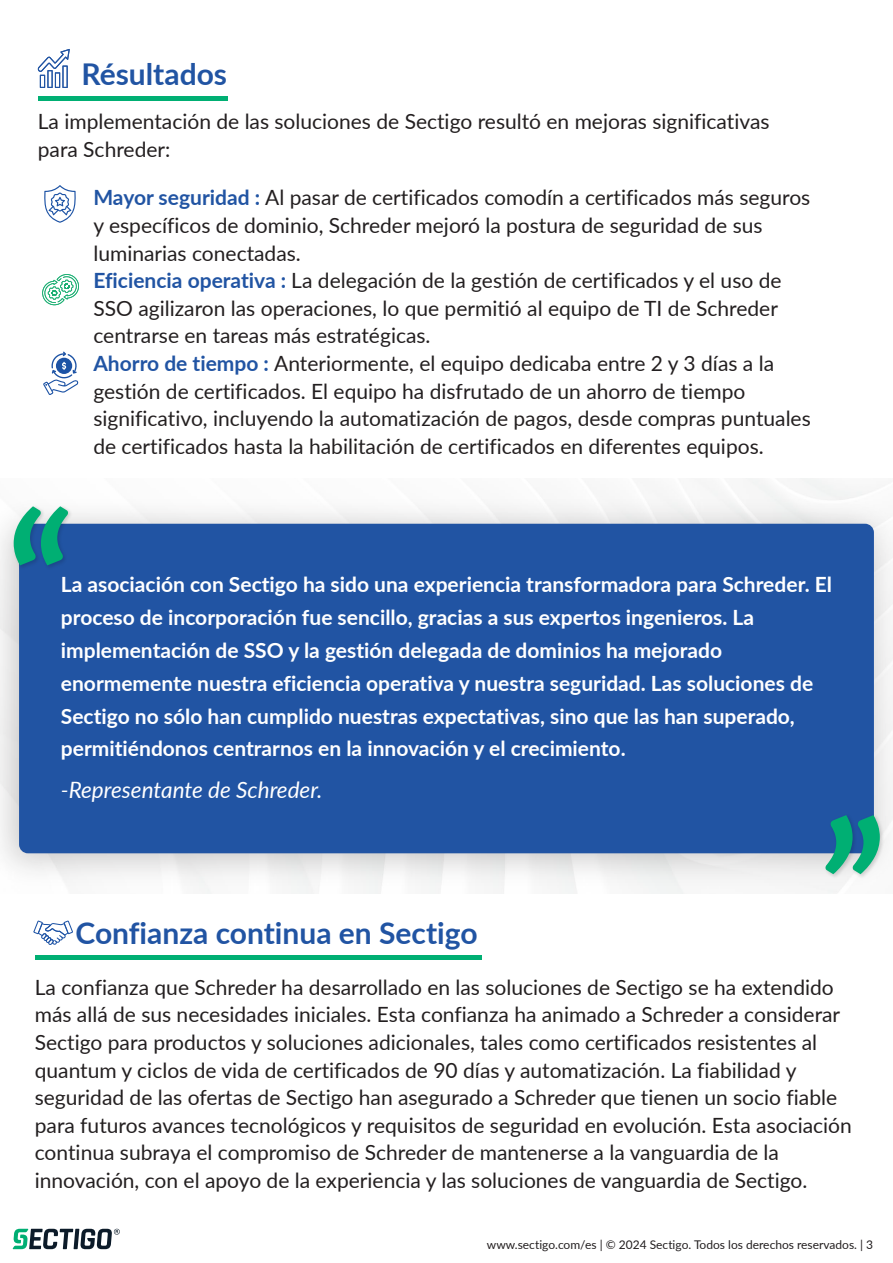
<style>
.page{position:relative;width:893px;height:1263px;background:#fff}
.page>*{position:absolute;margin:0;border:0;box-sizing:border-box;transform-origin:0 0}
.t1{font:700 30px "Lato";color:#2154a3}
.t2{font:italic 22.5px "Lato";color:#fff}
.t3{font:21px/27.6px "Lato";color:#231f20}
.t4{font:700 21px/32.8px "Lato";color:#fff}
.t5{font:12px "Lato";color:#231f20}
.s1{font-weight:700;color:#2154a3}
</style>
<div class="page">
<svg style="left:13px;top:1229px;width:107px;height:20px"></svg>
<div style="left:38px;top:96px;width:189px;height:5px;background:#00af73"></div>
<svg style="left:38px;top:49px;width:32px;height:39px"></svg>
<svg style="left:44px;top:185px;width:32px;height:38px"></svg>
<svg style="left:43px;top:352px;width:36px;height:43px"></svg>
<svg style="left:42px;top:274px;width:37px;height:31px"></svg>
<div style="left:35px;top:955px;width:446px;height:5px;background:#00af73"></div>
<div style="left:19px;top:524px;width:855px;height:329px;background:#2154a3;border-radius:9px"></div>
<img style="left:10px;top:503px;width:65px;height:69px">
<svg style="left:14px;top:506px;width:54px;height:59px"></svg>
<img style="left:822px;top:811px;width:65px;height:70px">
<svg style="left:825px;top:815px;width:55px;height:59px"></svg>
<svg style="left:33px;top:920px;width:40px;height:25px"></svg>
<h1 class="t1" style="left:81px;top:52px;width:147px">Résultados</h1>
<p class="t3" style="left:38px;top:107px;width:733px">La implementación de las soluciones de Sectigo resultó en mejoras significativas para Schreder:</p>
<p class="t3" style="left:93px;top:183px;width:719px"><span class="s1">Mayor seguridad :</span> Al pasar de certificados comodín a certificados más seguros y específicos de dominio, Schreder mejoró la postura de seguridad de sus luminarias conectadas.<br><span class="s1">Eficiencia operativa :</span> La delegación de la gestión de certificados y el uso de SSO agilizaron las operaciones, lo que permitió al equipo de TI de Schreder centrarse en tareas más estratégicas.<br><span class="s1">Ahorro de tiempo :</span> Anteriormente, el equipo dedicaba entre 2 y 3 días a la gestión de certificados. El equipo ha disfrutado de un ahorro de tiempo significativo, incluyendo la automatización de pagos, desde compras puntuales de certificados hasta la habilitación de certificados en diferentes equipos.</p>
<p class="t4" style="left:61px;top:567px;width:773px">La asociación con Sectigo ha sido una experiencia transformadora para Schreder. El proceso de incorporación fue sencillo, gracias a sus expertos ingenieros. La implementación de SSO y la gestión delegada de dominios ha mejorado enormemente nuestra eficiencia operativa y nuestra seguridad. Las soluciones de Sectigo no sólo han cumplido nuestras expectativas, sino que las han superado, permitiéndonos centrarnos en la innovación y el crecimiento.</p>
<p class="t2" style="left:61px;top:774px;width:263px">-Representante de Schreder.</p>
<h1 class="t1" style="left:76px;top:911px;width:404px">Confianza continua en Sectigo</h1>
<p class="t3" style="left:35px;top:972px;width:819px">La confianza que Schreder ha desarrollado en las soluciones de Sectigo se ha extendido más allá de sus necesidades iniciales. Esta confianza ha animado a Schreder a considerar Sectigo para productos y soluciones adicionales, tales como certificados resistentes al quantum y ciclos de vida de certificados de 90 días y automatización. La fiabilidad y seguridad de las ofertas de Sectigo han asegurado a Schreder que tienen un socio fiable para futuros avances tecnológicos y requisitos de seguridad en evolución. Esta asociación continua subraya el compromiso de Schreder de mantenerse a la vanguardia de la innovación, con el apoyo de la experiencia y las soluciones de vanguardia de Sectigo.</p>
<p class="t5" style="left:487px;top:1236px;width:388px">www.sectigo.com/es | © 2024 Sectigo. Todos los derechos reservados. | 3</p>
</div>
